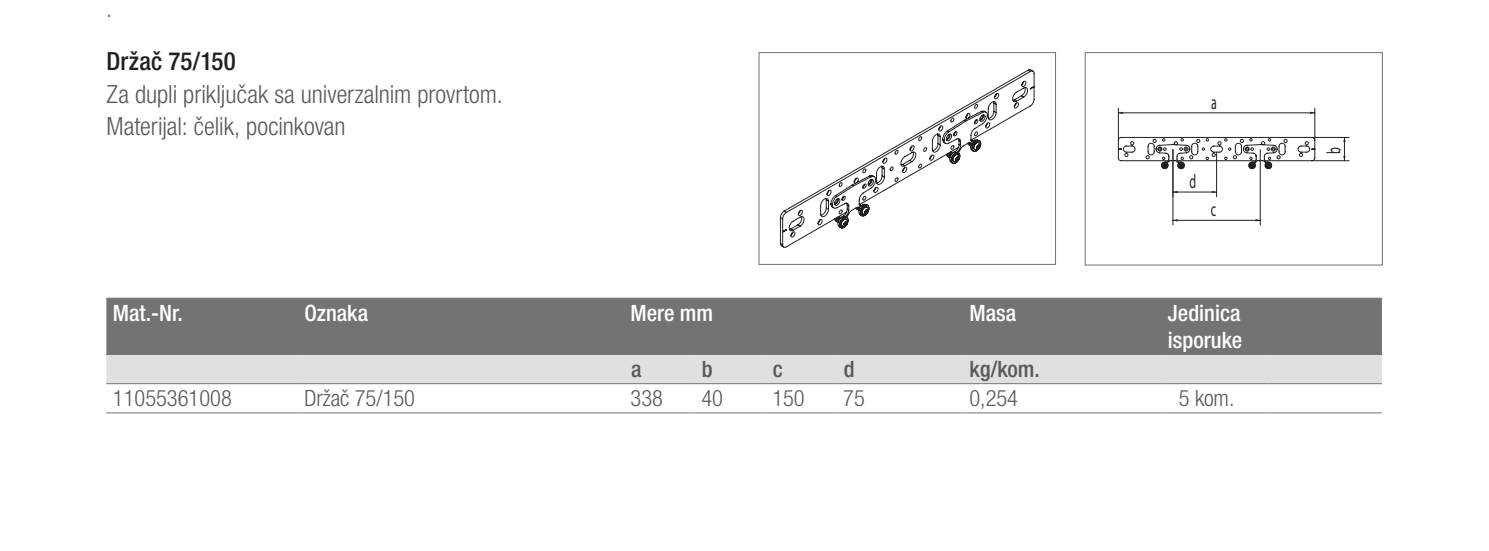
<style>
.page{position:relative;width:1489px;height:551px;background:#fff}
.page>*{position:absolute;margin:0;border:0;box-sizing:border-box;transform-origin:0 0}
.t1{font:300 condensed 25px/32.5px "Helvetica Neue LTW1 G";color:#58595b}
.t2{font:500 condensed 25px "Helvetica Neue LTW1 G";letter-spacing:.01em;color:#231f20}
.t3{font:300 condensed 22.5px "Helvetica Neue LTW1 G";color:#58595b}
.t4{font:500 condensed 22.5px/27px "Helvetica Neue LTW1 G";color:#fff}
.t5{font:500 condensed 22.5px "Helvetica Neue LTW1 G";color:#58595b}
.t6{font:300 condensed 22.5px "Helvetica Neue LTW1 G";color:#e10869}
.t7{font:19.75px "Myriad Pro";color:#231f20;scale:.6 1}
</style>
<div class="page">
<hr style="left:1216px;top:153px;width:1px;height:44px;background:#231f20">
<hr style="left:1172px;top:191px;width:44px;height:1px;background:#231f20">
<hr style="left:1117px;top:108px;width:1px;height:32px;background:#231f20">
<hr style="left:1314px;top:108px;width:1px;height:32px;background:#231f20">
<hr style="left:1118px;top:112px;width:196px;height:1px;background:#231f20">
<hr style="left:1312px;top:137px;width:36px;height:1px;background:#231f20">
<hr style="left:1312px;top:160px;width:36px;height:1px;background:#231f20">
<svg style="left:1343px;top:138px;width:2px;height:23px"></svg>
<hr style="left:1172px;top:149px;width:1px;height:76px;background:#231f20">
<hr style="left:1259px;top:149px;width:1px;height:76px;background:#231f20">
<hr style="left:1172px;top:220px;width:88px;height:1px;background:#231f20">
<svg style="left:1117px;top:137px;width:198px;height:32px"></svg>
<div style="left:1084px;top:52px;width:298px;height:213px;border:1px solid #717375"></div>
<svg style="left:780px;top:69px;width:254px;height:179px"></svg>
<div style="left:106px;top:299px;width:1275px;height:55px;background:#717375"></div>
<div style="left:106px;top:355px;width:1275px;height:28px;background:#dee0e1"></div>
<hr style="left:694px;top:412px;width:71px;height:1px;background:#717375">
<hr style="left:765px;top:412px;width:71px;height:1px;background:#717375">
<hr style="left:836px;top:412px;width:126px;height:1px;background:#717375">
<hr style="left:962px;top:412px;width:199px;height:1px;background:#717375">
<hr style="left:298px;top:298px;width:326px;height:1px;background:#717375">
<hr style="left:298px;top:354px;width:326px;height:1px;background:#717375">
<hr style="left:624px;top:298px;width:70px;height:1px;background:#717375">
<hr style="left:694px;top:298px;width:71px;height:1px;background:#717375">
<hr style="left:765px;top:298px;width:71px;height:1px;background:#717375">
<hr style="left:836px;top:298px;width:126px;height:1px;background:#717375">
<hr style="left:624px;top:354px;width:70px;height:1px;background:#717375">
<hr style="left:694px;top:354px;width:71px;height:1px;background:#717375">
<hr style="left:765px;top:354px;width:71px;height:1px;background:#717375">
<hr style="left:836px;top:354px;width:126px;height:1px;background:#717375">
<hr style="left:106px;top:298px;width:192px;height:1px;background:#717375">
<hr style="left:106px;top:354px;width:192px;height:1px;background:#717375">
<hr style="left:962px;top:354px;width:199px;height:1px;background:#717375">
<hr style="left:1161px;top:354px;width:107px;height:1px;background:#717375">
<hr style="left:106px;top:383px;width:192px;height:1px;background:#717375">
<hr style="left:298px;top:383px;width:326px;height:1px;background:#717375">
<hr style="left:624px;top:383px;width:70px;height:1px;background:#717375">
<hr style="left:694px;top:383px;width:71px;height:1px;background:#717375">
<hr style="left:765px;top:383px;width:71px;height:1px;background:#717375">
<hr style="left:836px;top:383px;width:126px;height:1px;background:#717375">
<hr style="left:962px;top:383px;width:199px;height:1px;background:#717375">
<hr style="left:1161px;top:383px;width:107px;height:1px;background:#717375">
<hr style="left:1268px;top:354px;width:113px;height:1px;background:#717375">
<hr style="left:1268px;top:383px;width:113px;height:1px;background:#717375">
<hr style="left:962px;top:298px;width:199px;height:1px;background:#717375">
<hr style="left:1161px;top:298px;width:107px;height:1px;background:#717375">
<hr style="left:1268px;top:298px;width:113px;height:1px;background:#717375">
<hr style="left:106px;top:412px;width:192px;height:1px;background:#717375">
<hr style="left:298px;top:412px;width:326px;height:1px;background:#717375">
<hr style="left:624px;top:412px;width:70px;height:1px;background:#717375">
<hr style="left:1161px;top:412px;width:107px;height:1px;background:#717375">
<hr style="left:1268px;top:412px;width:113px;height:1px;background:#717375">
<p class="t6" style="left:106px;top:-4px;width:7px">.</p>
<p class="t2" style="left:106px;top:46px;width:131px">Držač 75/150</p>
<p class="t1" style="left:106px;top:78px;width:398px">Za dupli priključak sa univerzalnim provrtom.<br>Materijal: čelik, pocinkovan</p>
<p class="t7" style="left:1210px;top:90px;width:11px">a</p>
<p class="t7" style="left:1189px;top:169px;width:13px">d</p>
<p class="t7" style="left:1210px;top:197px;width:10px">c</p>
<p class="t4" style="left:113px;top:299px;width:72px">Mat.-Nr.</p>
<p class="t4" style="left:304px;top:299px;width:65px">Oznaka</p>
<p class="t4" style="left:630px;top:299px;width:84px">Mere mm</p>
<p class="t4" style="left:969px;top:299px;width:48px">Masa</p>
<p class="t4" style="left:1167px;top:299px;width:76px">Jedinica isporuke</p>
<p class="t5" style="left:631px;top:355px;width:12px">a</p>
<p class="t5" style="left:702px;top:355px;width:12px">b</p>
<p class="t5" style="left:772px;top:355px;width:11px">c</p>
<p class="t5" style="left:843px;top:355px;width:12px">d</p>
<p class="t5" style="left:969px;top:355px;width:72px">kg/kom.</p>
<p class="t3" style="left:113px;top:385px;width:120px">11055361008</p>
<p class="t3" style="left:304px;top:385px;width:112px">Držač 75/150</p>
<p class="t3" style="left:630px;top:385px;width:34px">338</p>
<p class="t3" style="left:701px;top:385px;width:23px">40</p>
<p class="t3" style="left:772px;top:385px;width:34px">150</p>
<p class="t3" style="left:843px;top:385px;width:23px">75</p>
<p class="t3" style="left:969px;top:385px;width:50px">0,254</p>
<p class="t3" style="left:1178px;top:385px;width:57px">5 kom.</p>
<p class="t7" style="left:1321px;top:154px;width:13px;rotate:-90deg">b</p>
</div>
